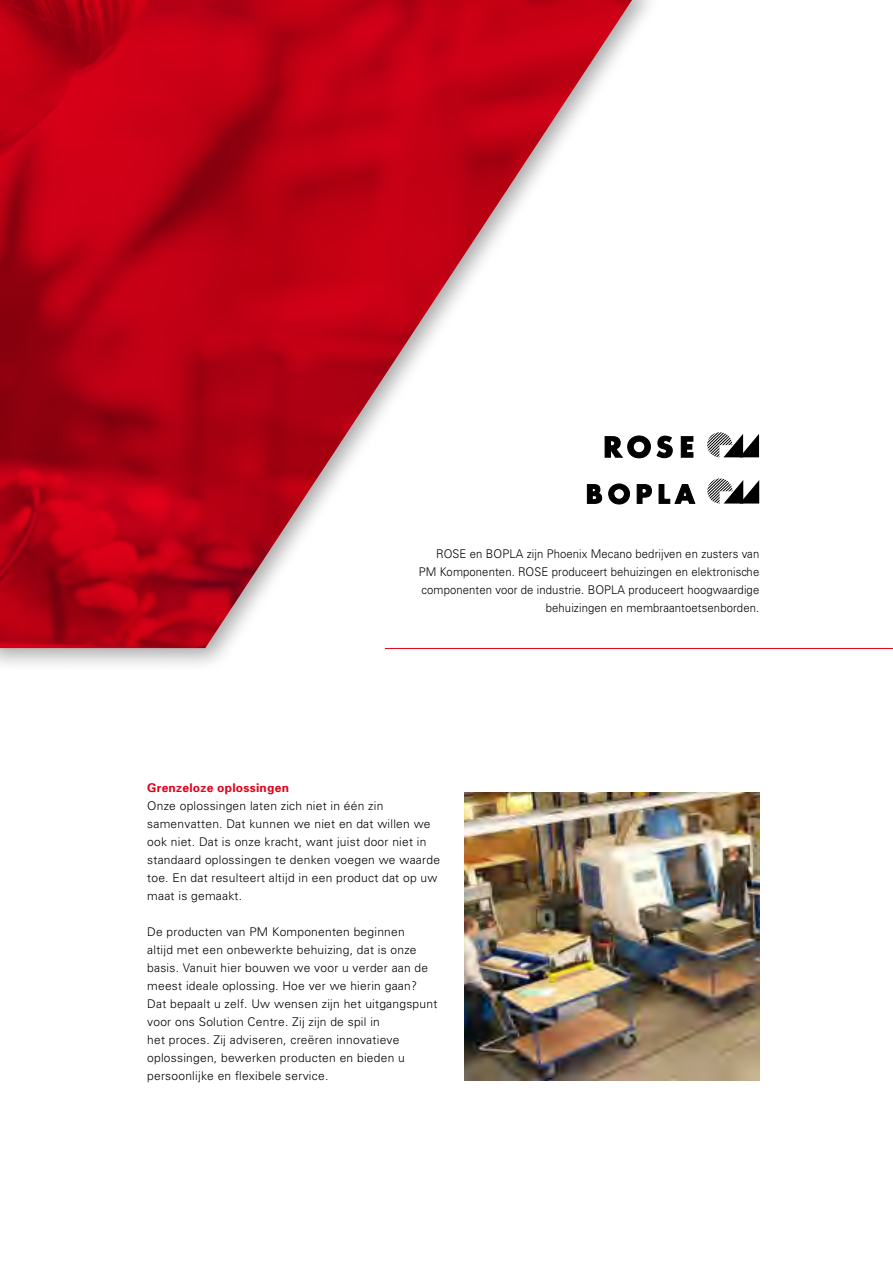
<style>
.page{position:relative;width:893px;height:1263px;background:#fff}
.page>*{position:absolute;margin:0;border:0;box-sizing:border-box;transform-origin:0 0}
.t1{font:300 12px/18px "Univers";letter-spacing:.02em;color:#000}
.t2{font:300 12px/18px "Univers LT Std";letter-spacing:.01em;color:#000;text-align:right;scale:.94 1}
.t3{font:700 12px "Univers";letter-spacing:.02em;color:#e2001a}
</style>
<div class="page">
<img style="left:464px;top:792px;width:296px;height:288px">
<hr style="left:385px;top:648px;width:508px;height:1px;background:#e2001a">
<svg style="left:663px;top:484px;width:32px;height:20px"></svg>
<svg style="left:707px;top:478px;width:52px;height:25px"></svg>
<svg style="left:663px;top:436px;width:9px;height:22px"></svg>
<svg style="left:681px;top:436px;width:12px;height:21px"></svg>
<svg style="left:707px;top:432px;width:52px;height:25px"></svg>
<div style="left:0;top:0;width:663px;height:673px;background:#000;opacity:.35"></div>
<img style="left:0;top:0;width:632px;height:648px">
<p class="t2" style="left:419px;top:545px;width:364px">ROSE en BOPLA zijn Phoenix Mecano bedrijven en zusters van PM Komponenten. ROSE produceert behuizingen en elektronische componenten voor de industrie. BOPLA produceert hoogwaardige behuizingen en membraantoetsenborden.</p>
<p class="t3" style="left:147px;top:780px;width:143px">Grenzeloze oplossingen</p>
<p class="t1" style="left:147px;top:796px;width:294px">Onze oplossingen laten zich niet in één zin samenvatten. Dat kunnen we niet en dat willen we ook niet. Dat is onze kracht, want juist door niet in standaard oplossingen te denken voegen we waarde toe. En dat resulteert altijd in een product dat op uw maat is gemaakt.</p>
<p class="t1" style="left:147px;top:922px;width:292px">De producten van PM Komponenten beginnen<br>altijd met een onbewerkte behuizing, dat is onze basis. Vanuit hier bouwen we voor u verder aan de meest ideale oplossing. Hoe ver we hierin gaan?<br>Dat bepaalt u zelf. Uw wensen zijn het uitgangspunt voor ons Solution Centre. Zij zijn de spil in<br>het proces. Zij adviseren, creëren innovatieve oplossingen, bewerken producten en bieden u persoonlijke en flexibele service.</p>
</div>
